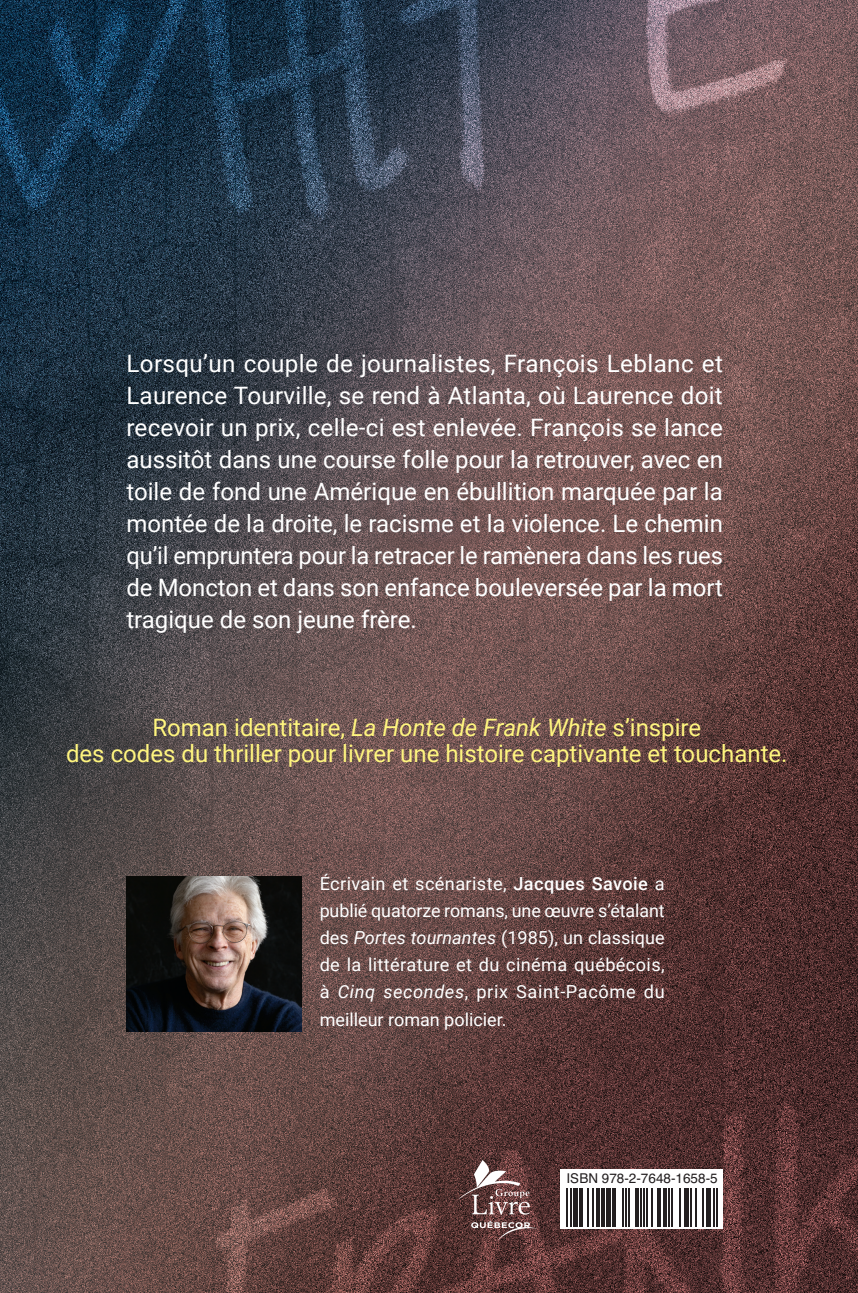
<style>
.page{position:relative;width:858px;height:1293px;background:#fff}
.page>*{position:absolute;margin:0;border:0;box-sizing:border-box;transform-origin:0 0}
.t1{font:24px/32px "Roboto";color:#fff;text-align:justify}
.t2{font:24px/26px "Roboto";color:#fff57f;text-align:center}
.t3{font:18px/27px "Roboto";letter-spacing:.02em;color:#fff;text-align:justify}
.t4{font:13.6px "Helvetica";color:#231f20}
.s1{font-style:italic}
.s2{font-weight:500}
</style>
<div class="page">
<img style="left:0;top:329px;width:857px;height:964px">
<img style="left:830px;top:329px;width:27px;height:389px">
<img style="left:0;top:0;width:857px;height:329px">
<img style="left:102px;top:975px;width:755px;height:318px">
<div style="left:560px;top:1169px;width:162px;height:60px;background:#fff"></div>
<hr style="left:566px;top:1188px;width:2px;height:38px;background:#231f20">
<hr style="left:569px;top:1188px;width:2px;height:38px;background:#231f20">
<div style="left:572px;top:1188px;width:5px;height:38px;background:#231f20"></div>
<hr style="left:579px;top:1188px;width:3px;height:38px;background:#231f20">
<hr style="left:587px;top:1188px;width:1px;height:38px;background:#231f20">
<hr style="left:592px;top:1188px;width:1px;height:38px;background:#231f20">
<hr style="left:596px;top:1188px;width:4px;height:38px;background:#231f20">
<hr style="left:601px;top:1188px;width:3px;height:38px;background:#231f20">
<div style="left:606px;top:1188px;width:5px;height:38px;background:#231f20"></div>
<hr style="left:612px;top:1188px;width:4px;height:38px;background:#231f20">
<hr style="left:622px;top:1188px;width:1px;height:38px;background:#231f20">
<hr style="left:625px;top:1188px;width:2px;height:38px;background:#231f20">
<hr style="left:628px;top:1188px;width:2px;height:38px;background:#231f20">
<hr style="left:635px;top:1188px;width:3px;height:38px;background:#231f20">
<hr style="left:639px;top:1188px;width:2px;height:38px;background:#231f20">
<hr style="left:643px;top:1188px;width:1px;height:38px;background:#231f20">
<hr style="left:646px;top:1188px;width:1px;height:38px;background:#231f20">
<hr style="left:650px;top:1188px;width:2px;height:38px;background:#231f20">
<hr style="left:657px;top:1188px;width:3px;height:38px;background:#231f20">
<hr style="left:663px;top:1188px;width:4px;height:38px;background:#231f20">
<hr style="left:668px;top:1188px;width:2px;height:38px;background:#231f20">
<hr style="left:671px;top:1188px;width:2px;height:38px;background:#231f20">
<hr style="left:679px;top:1188px;width:2px;height:38px;background:#231f20">
<div style="left:684px;top:1188px;width:5px;height:38px;background:#231f20"></div>
<hr style="left:690px;top:1188px;width:2px;height:38px;background:#231f20">
<hr style="left:695px;top:1188px;width:1px;height:38px;background:#231f20">
<hr style="left:701px;top:1188px;width:2px;height:38px;background:#231f20">
<div style="left:706px;top:1188px;width:5px;height:38px;background:#231f20"></div>
<hr style="left:713px;top:1188px;width:1px;height:38px;background:#231f20">
<hr style="left:716px;top:1188px;width:1px;height:38px;background:#231f20">
<img style="left:458px;top:1160px;width:79px;height:80px">
<img style="left:126px;top:877px;width:175px;height:154px">
<p class="t1" style="left:126px;top:346px;width:598px">Lorsqu’un couple de journalistes, François Leblanc et Laurence Tourville, se rend à Atlanta, où Laurence doit recevoir un prix, celle-ci est enlevée. François se lance aussitôt dans une course folle pour la retrouver, avec en toile de fond une Amérique en ébullition marquée par la montée de la droite, le racisme et la violence. Le chemin qu’il empruntera pour la retracer le ramènera dans les rues de Moncton et dans son enfance bouleversée par la mort tragique de son jeune frère.</p>
<p class="t2" style="left:66px;top:714px;width:723px">Roman identitaire, <span class="s1">La Honte de Frank White</span> s’inspire<br>des codes du thriller pour livrer une histoire captivante et touchante.</p>
<p class="t3" style="left:319px;top:870px;width:346px">Écrivain et scénariste, <span class="s2">Jacques Savoie</span> a publié quatorze romans, une œuvre s’étalant des <span class="s1">Portes tournantes</span> (1985), un classique de la littérature et du cinéma québécois, à <span class="s1">Cinq secondes</span>, prix Saint-Pacôme du meilleur roman policier.</p>
<p class="t4" style="left:566px;top:1168px;width:153px">ISBN 978-2-7648-1658-5</p>
</div>
